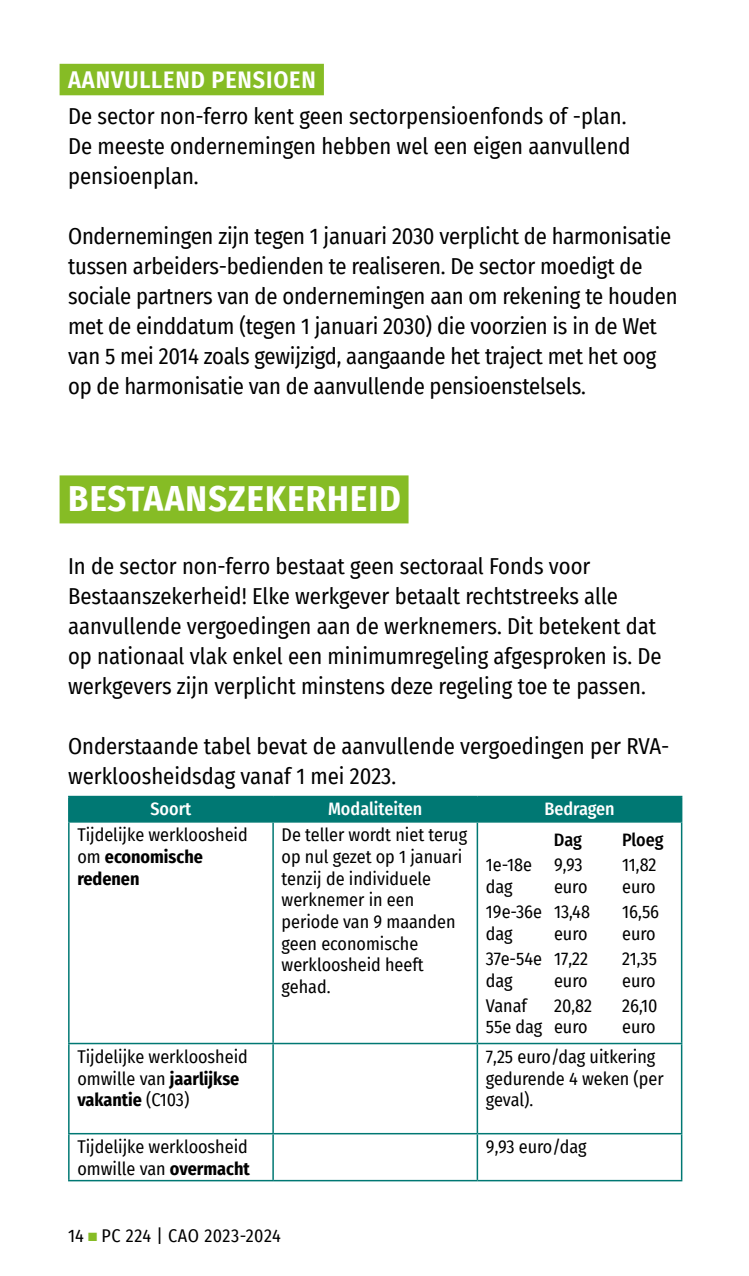
<style>
.page{position:relative;width:749px;height:1276px;background:#fff}
.page>*{position:absolute;margin:0;border:0;box-sizing:border-box;transform-origin:0 0}
.t1{font:700 36px "Fira Sans Condensed";letter-spacing:.035em;color:#fff}
.t2{font:600 24px "Fira Sans Condensed";letter-spacing:.035em;color:#fff}
.t3{font:22.5px/30px "Fira Sans Condensed";letter-spacing:-.005em;color:#000}
.t4{font:18px/21.6px "Fira Sans Condensed";color:#000}
.t5{font:500 18px "Fira Sans Condensed";color:#fff}
.t6{font:18px "Fira Sans Condensed";letter-spacing:.025em;color:#000}
.t7{font:500 18px "Fira Sans Condensed";letter-spacing:-.005em;color:#000}
.s1{font-weight:700}
.s2{color:#86bc25}
</style>
<div class="page">
<div style="left:60px;top:64px;width:264px;height:31px;background:#86bc25"></div>
<div style="left:60px;top:475px;width:348px;height:48px;background:#86bc25"></div>
<div style="left:70px;top:797px;width:610px;height:24px;background:#007873"></div>
<hr style="left:68px;top:797px;width:2px;height:24px;background:#007873">
<hr style="left:272px;top:797px;width:2px;height:24px;background:#007873">
<hr style="left:476px;top:797px;width:2px;height:24px;background:#007873">
<hr style="left:68px;top:822px;width:2px;height:220px;background:#007873">
<hr style="left:272px;top:822px;width:2px;height:220px;background:#007873">
<hr style="left:476px;top:822px;width:2px;height:220px;background:#007873">
<hr style="left:68px;top:1042px;width:205px;height:2px;background:#007873">
<hr style="left:68px;top:1044px;width:2px;height:89px;background:#007873">
<hr style="left:273px;top:1042px;width:204px;height:2px;background:#007873">
<hr style="left:272px;top:1044px;width:2px;height:89px;background:#007873">
<hr style="left:477px;top:1042px;width:205px;height:2px;background:#007873">
<hr style="left:476px;top:1044px;width:2px;height:89px;background:#007873">
<hr style="left:68px;top:1133px;width:205px;height:1px;background:#007873">
<hr style="left:68px;top:1134px;width:2px;height:46px;background:#007873">
<hr style="left:273px;top:1133px;width:204px;height:1px;background:#007873">
<hr style="left:272px;top:1134px;width:2px;height:46px;background:#007873">
<hr style="left:477px;top:1133px;width:205px;height:1px;background:#007873">
<hr style="left:476px;top:1134px;width:2px;height:46px;background:#007873">
<hr style="left:68px;top:1180px;width:205px;height:1px;background:#007873">
<hr style="left:273px;top:1180px;width:204px;height:1px;background:#007873">
<hr style="left:477px;top:1180px;width:205px;height:1px;background:#007873">
<hr style="left:680px;top:822px;width:2px;height:220px;background:#007873">
<hr style="left:680px;top:1044px;width:2px;height:89px;background:#007873">
<hr style="left:680px;top:1134px;width:2px;height:46px;background:#007873">
<hr style="left:68px;top:796px;width:205px;height:1px;background:#007873">
<hr style="left:273px;top:796px;width:204px;height:1px;background:#007873">
<hr style="left:477px;top:796px;width:205px;height:1px;background:#007873">
<hr style="left:680px;top:797px;width:2px;height:24px;background:#007873">
<hr style="left:68px;top:821px;width:205px;height:1px;background:#007873">
<hr style="left:273px;top:821px;width:204px;height:1px;background:#007873">
<hr style="left:477px;top:821px;width:205px;height:1px;background:#007873">
<p class="t2" style="left:68px;top:60px;width:249px">AANVULLEND PENSIOEN</p>
<p class="t3" style="left:68px;top:100px;width:564px">De sector non-ferro kent geen sectorpensioenfonds of -plan.<br>De meeste ondernemingen hebben wel een eigen aanvullend pensioenplan.</p>
<p class="t3" style="left:68px;top:220px;width:610px">Ondernemingen zijn tegen 1 januari 2030 verplicht de harmonisatie tussen arbeiders-bedienden te realiseren. De sector moedigt de sociale partners van de ondernemingen aan om rekening te houden met de einddatum (tegen 1 januari 2030) die voorzien is in de Wet van 5 mei 2014 zoals gewijzigd, aangaande het traject met het oog op de harmonisatie van de aanvullende pensioenstelsels.</p>
<h1 class="t1" style="left:68px;top:469px;width:334px">BESTAANSZEKERHEID</h1>
<p class="t3" style="left:68px;top:550px;width:595px">In de sector non-ferro bestaat geen sectoraal Fonds voor Bestaanszekerheid! Elke werkgever betaalt rechtstreeks alle aanvullende vergoedingen aan de werknemers. Dit betekent dat op nationaal vlak enkel een minimumregeling afgesproken is. De werkgevers zijn verplicht minstens deze regeling toe te passen.</p>
<p class="t3" style="left:68px;top:730px;width:602px">Onderstaande tabel bevat de aanvullende vergoedingen per RVA&shy;werkloosheidsdag vanaf 1 mei 2023.</p>
<p class="t5" style="left:150px;top:794px;width:42px">Soort</p>
<p class="t5" style="left:328px;top:794px;width:96px">Modaliteiten</p>
<p class="t5" style="left:544px;top:794px;width:72px">Bedragen</p>
<p class="t4" style="left:77px;top:824px;width:172px">Tijdelijke werkloosheid om <span class="s1">economische redenen</span></p>
<p class="t4" style="left:281px;top:824px;width:187px">De teller wordt niet terug op nul gezet op 1 januari tenzij de individuele werknemer in een periode van 9 maanden geen economische werkloosheid heeft gehad.</p>
<p class="t7" style="left:554px;top:825px;width:29px">Dag</p>
<p class="t7" style="left:622px;top:825px;width:43px">Ploeg</p>
<p class="t4" style="left:485px;top:853px;width:48px">1e-18e dag</p>
<p class="t4" style="left:554px;top:853px;width:35px">9,93 euro</p>
<p class="t4" style="left:622px;top:853px;width:36px">11,82 euro</p>
<p class="t4" style="left:486px;top:900px;width:58px">19e-36e dag</p>
<p class="t4" style="left:554px;top:900px;width:37px">13,48 euro</p>
<p class="t4" style="left:622px;top:900px;width:39px">16,56 euro</p>
<p class="t4" style="left:486px;top:947px;width:57px">37e-54e dag</p>
<p class="t4" style="left:554px;top:947px;width:35px">17,22 euro</p>
<p class="t4" style="left:622px;top:947px;width:36px">21,35 euro</p>
<p class="t4" style="left:486px;top:994px;width:58px">Vanaf<br>55e dag</p>
<p class="t4" style="left:554px;top:994px;width:39px">20,82 euro</p>
<p class="t4" style="left:622px;top:994px;width:37px">26,10 euro</p>
<p class="t4" style="left:77px;top:1045px;width:172px">Tijdelijke werkloosheid omwille van <span class="s1">jaarlijkse vakantie</span> (C103)</p>
<p class="t4" style="left:486px;top:1045px;width:179px">7,25 euro/dag uitkering gedurende 4 weken (per geval).</p>
<p class="t4" style="left:77px;top:1135px;width:174px">Tijdelijke werkloosheid omwille van <span class="s1">overmacht</span></p>
<p class="t4" style="left:486px;top:1135px;width:102px">9,93 euro/dag</p>
<p class="t6" style="left:68px;top:1222px;width:214px">14 <span class="s2">■</span> PC 224 | CAO 2023-2024</p>
</div>
